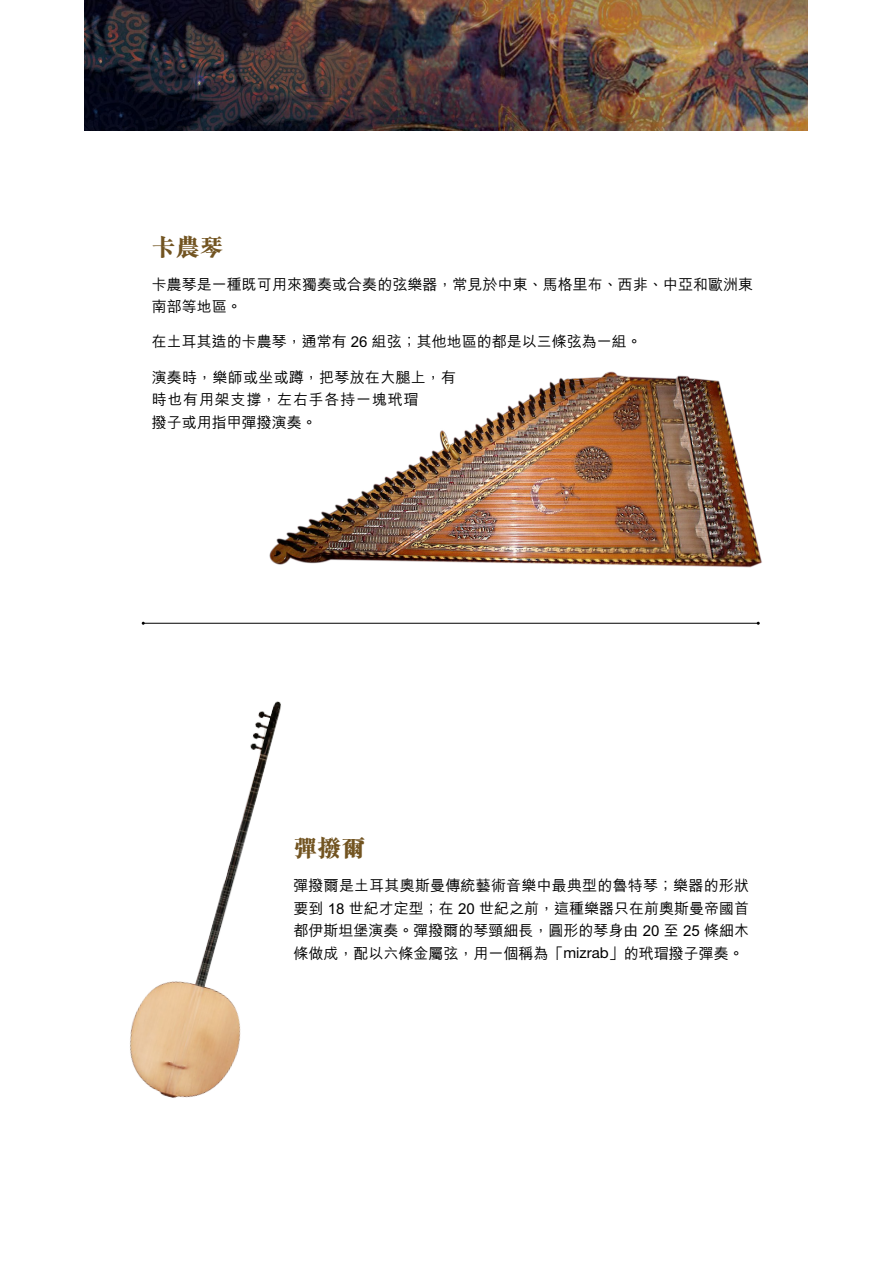
<style>
.page{position:relative;width:893px;height:1263px;background:#fff}
.page>*{position:absolute;margin:0;border:0;box-sizing:border-box;transform-origin:0 0}
.t1{font:800 24px "M Sung HK";color:#725421}
.t2{font:500 15px/22.5px "M Hei HK";color:#000}
.t3{font:500 15px/22.5px "M Hei HK";letter-spacing:.02em;color:#000}
.s1{font-family:"Helvetica Neue";font-weight:400}
</style>
<div class="page">
<img style="left:85px;top:0;width:723px;height:130px">
<img style="left:269px;top:371px;width:493px;height:197px">
<hr style="left:143px;top:623px;width:615px;height:1px;background:#000">
<img style="left:130px;top:701px;width:151px;height:397px">
<h1 class="t1" style="left:152px;top:231px;width:73px">卡農琴</h1>
<p class="t2" style="left:152px;top:272px;width:603px">卡農琴是一種既可用來獨奏或合奏的弦樂器，常見於中東、馬格里布、西非、中亞和歐洲東南部等地區。</p>
<p class="t2" style="left:152px;top:330px;width:492px">在土耳其造的卡農琴，通常有 26 組弦；其他地區的都是以三條弦為一組。</p>
<p class="t3" style="left:152px;top:365px;width:306px">演奏時，樂師或坐或蹲，把琴放在大腿上，有時也有用架支撐，左右手各持一塊玳瑁<br>撥子或用指甲彈撥演奏。</p>
<h1 class="t1" style="left:293px;top:832px;width:73px">彈撥爾</h1>
<p class="t2" style="left:293px;top:873px;width:457px;text-align:justify">彈撥爾是土耳其奧斯曼傳統藝術音樂中最典型的魯特琴；樂器的形狀要到 18 世紀才定型；在 20 世紀之前，這種樂器只在前奧斯曼帝國首都伊斯坦堡演奏。彈撥爾的琴頸細長，圓形的琴身由 20 至 25 條細木條做成，配以六條金屬弦，用一個稱為「<span class="s1">mizrab</span>」的玳瑁撥子彈奏。</p>
</div>
